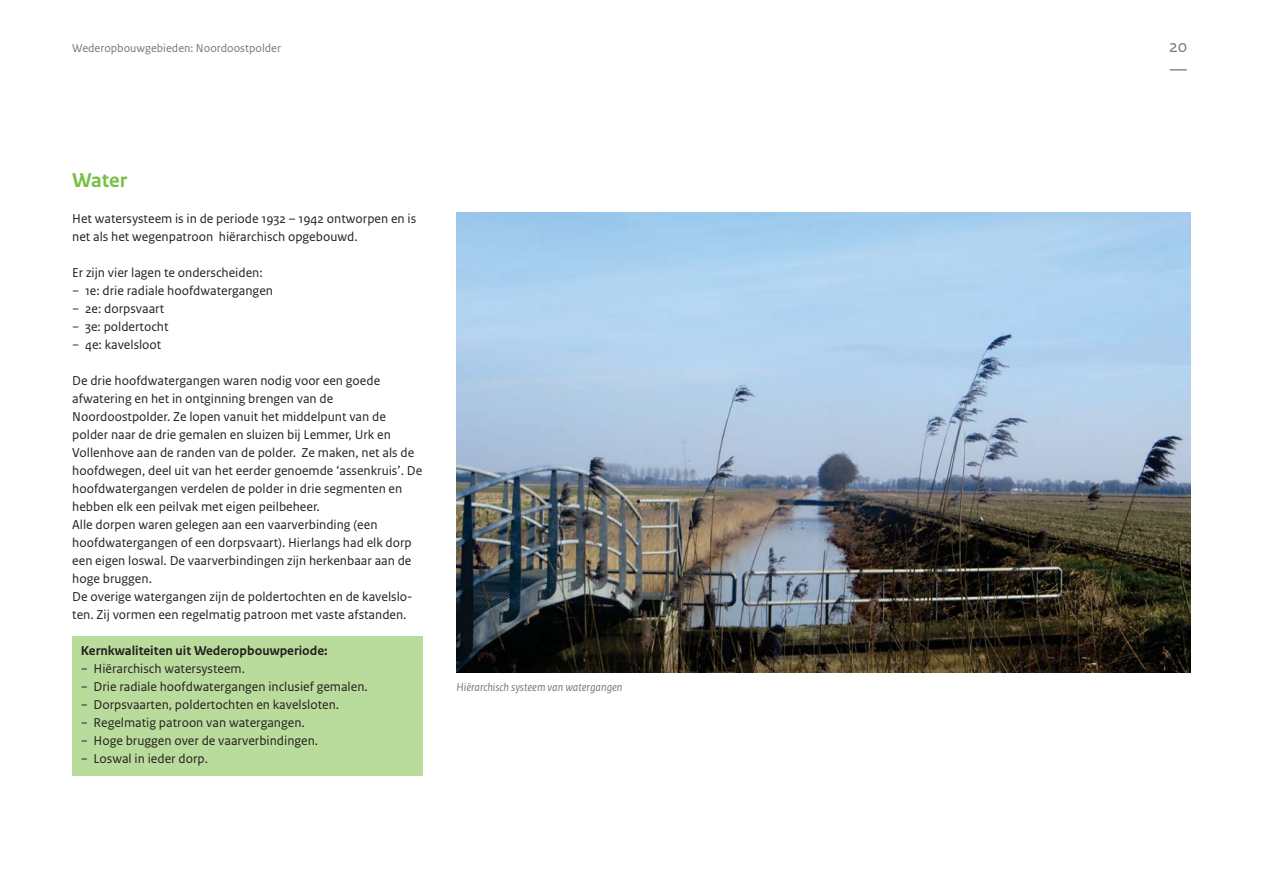
<style>
.page{position:relative;width:1263px;height:893px;background:#fff}
.page>*{position:absolute;margin:0;border:0;box-sizing:border-box;transform-origin:0 0}
.t1{font:700 21px "Rijksoverheid Sans Text";color:#75c043}
.t2{font:18px/22.5px "Rijksoverheid Sans Text";color:#77787b}
.t3{font:13.5px/18px "Rijksoverheid Sans Text";color:#231f20}
.t4{font:700 13.5px "Rijksoverheid Sans Text";color:#231f20}
.t5{font:12px "Rijksoverheid Sans Text";color:#77787b}
.t6{font:italic 12px "Rijksoverheid Sans Text";color:#77787b}
</style>
<div class="page">
<div style="left:72px;top:637px;width:350px;height:139px;background:#b9db9b"></div>
<img style="left:456px;top:213px;width:735px;height:460px">
<p class="t5" style="left:72px;top:44px;width:210px">Wederopbouwgebieden: Noordoostpolder</p>
<h1 class="t1" style="left:72px;top:172px;width:56px">Water</h1>
<p class="t3" style="left:72px;top:211px;width:345px">Het watersysteem is in de periode 1932 – 1942 ontworpen en is net als het wegenpatroon hiërarchisch opgebouwd.</p>
<p class="t3" style="left:72px;top:265px;width:202px">Er zijn vier lagen te onderscheiden: − 1e: drie radiale hoofdwatergangen − 2e: dorpsvaart<br>− 3e: poldertocht<br>− 4e: kavelsloot</p>
<p class="t3" style="left:72px;top:373px;width:351px">De drie hoofdwatergangen waren nodig voor een goede afwatering en het in ontginning brengen van de Noordoostpolder. Ze lopen vanuit het middelpunt van de polder naar de drie gemalen en sluizen bij Lemmer, Urk en Vollenhove aan de randen van de polder. Ze maken, net als de hoofdwegen, deel uit van het eerder genoemde ‘assenkruis’. De hoofdwatergangen verdelen de polder in drie segmenten en hebben elk een peilvak met eigen peilbeheer.<br>Alle dorpen waren gelegen aan een vaarverbinding (een hoofdwatergangen of een dorpsvaart). Hierlangs had elk dorp een eigen loswal. De vaarverbindingen zijn herkenbaar aan de hoge bruggen.<br>De overige watergangen zijn de poldertochten en de kavelslo&shy;ten. Zij vormen een regelmatig patroon met vaste afstanden.</p>
<p class="t4" style="left:81px;top:645px;width:248px">Kernkwaliteiten uit Wederopbouwperiode:</p>
<p class="t3" style="left:81px;top:661px;width:289px">− Hiërarchisch watersysteem.<br>− Drie radiale hoofdwatergangen inclusief gemalen. − Dorpsvaarten, poldertochten en kavelsloten.<br>− Regelmatig patroon van watergangen.<br>− Hoge bruggen over de vaarverbindingen.<br>− Loswal in ieder dorp.</p>
<p class="t6" style="left:456px;top:682px;width:168px">Hiërarchisch systeem van watergangen</p>
<h2 class="t2" style="left:1169px;top:37px;width:20px">20 —</h2>
</div>
